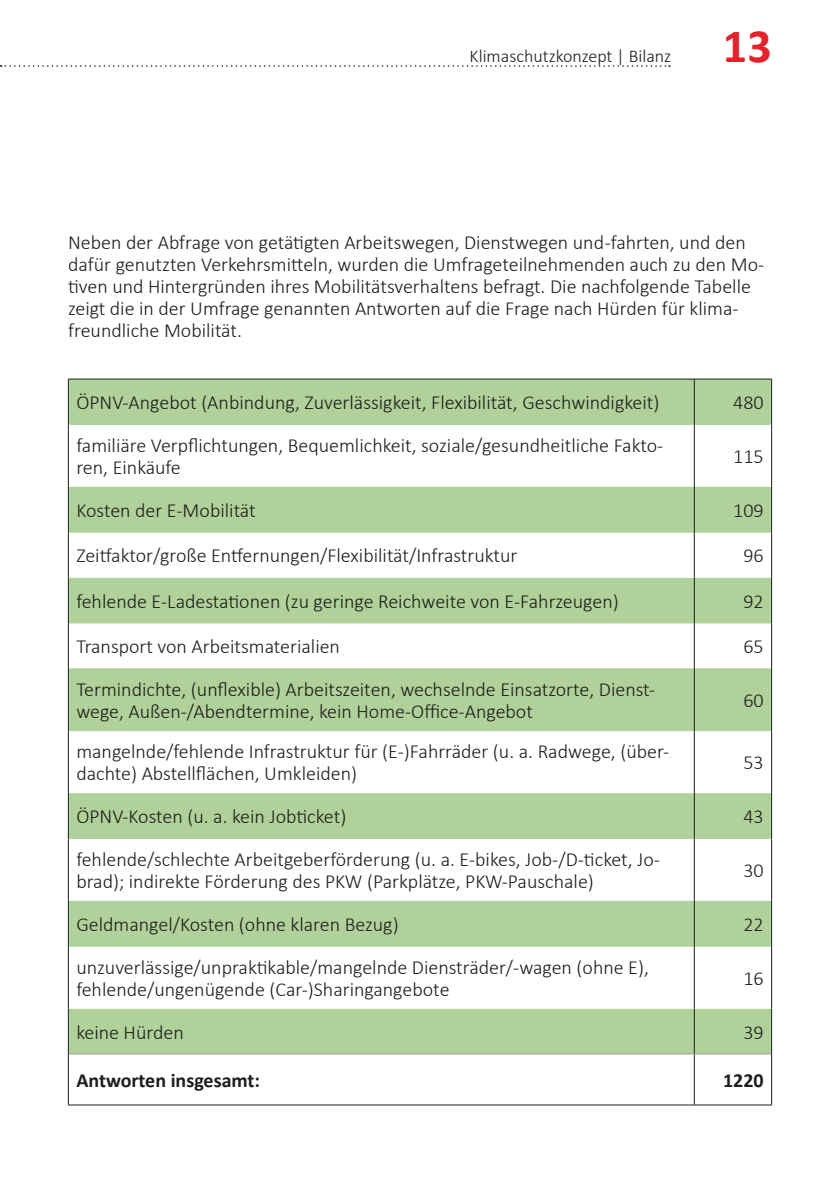
<style>
.page{position:relative;width:840px;height:1191px;background:#fff}
.page>*{position:absolute;margin:0;border:0;box-sizing:border-box;transform-origin:0 0}
.t1{font:700 48px "Calibri";color:#e52129}
.fließtext_ohne_einzug{font:300 20px/22px "Calibri";color:#1d1d1b}
.fließtext_ohne_einzug-2{font:700 20px "Calibri";color:#1d1d1b}
.t2{font:300 18px "Calibri";color:#1d1d1b}
</style>
<div class="page">
<svg style="left:0;top:65px;width:669px;height:2px"></svg>
<svg style="left:69px;top:380px;width:701px;height:673px;fill:#b1d19a"></svg>
<svg style="left:69px;top:533px;width:701px;height:475px"></svg>
<hr style="left:69px;top:424px;width:624px;height:1px;background:#b1d19a">
<hr style="left:694px;top:424px;width:77px;height:1px;background:#b1d19a">
<hr style="left:69px;top:532px;width:624px;height:1px;background:#b1d19a">
<hr style="left:694px;top:532px;width:77px;height:1px;background:#b1d19a">
<hr style="left:69px;top:622px;width:624px;height:1px;background:#b1d19a">
<hr style="left:694px;top:622px;width:77px;height:1px;background:#b1d19a">
<hr style="left:69px;top:730px;width:624px;height:1px;background:#b1d19a">
<hr style="left:694px;top:730px;width:77px;height:1px;background:#b1d19a">
<hr style="left:69px;top:838px;width:624px;height:1px;background:#b1d19a">
<hr style="left:694px;top:838px;width:77px;height:1px;background:#b1d19a">
<hr style="left:69px;top:946px;width:624px;height:1px;background:#b1d19a">
<hr style="left:694px;top:946px;width:77px;height:1px;background:#b1d19a">
<hr style="left:68px;top:379px;width:626px;height:1px;background:#1d1d1b">
<hr style="left:68px;top:379px;width:1px;height:45px;background:#1d1d1b">
<hr style="left:694px;top:379px;width:77px;height:1px;background:#1d1d1b">
<hr style="left:693px;top:379px;width:1px;height:45px;background:#1d1d1b">
<hr style="left:770px;top:379px;width:1px;height:45px;background:#1d1d1b">
<hr style="left:68px;top:424px;width:1px;height:63px;background:#1d1d1b">
<hr style="left:693px;top:424px;width:1px;height:63px;background:#1d1d1b">
<hr style="left:770px;top:424px;width:1px;height:63px;background:#1d1d1b">
<hr style="left:68px;top:487px;width:1px;height:45px;background:#1d1d1b">
<hr style="left:693px;top:487px;width:1px;height:45px;background:#1d1d1b">
<hr style="left:770px;top:487px;width:1px;height:45px;background:#1d1d1b">
<hr style="left:68px;top:532px;width:1px;height:45px;background:#1d1d1b">
<hr style="left:693px;top:532px;width:1px;height:45px;background:#1d1d1b">
<hr style="left:770px;top:532px;width:1px;height:45px;background:#1d1d1b">
<hr style="left:68px;top:577px;width:1px;height:46px;background:#1d1d1b">
<hr style="left:693px;top:577px;width:1px;height:46px;background:#1d1d1b">
<hr style="left:770px;top:577px;width:1px;height:46px;background:#1d1d1b">
<hr style="left:68px;top:623px;width:1px;height:45px;background:#1d1d1b">
<hr style="left:693px;top:623px;width:1px;height:45px;background:#1d1d1b">
<hr style="left:770px;top:623px;width:1px;height:45px;background:#1d1d1b">
<hr style="left:68px;top:668px;width:1px;height:62px;background:#1d1d1b">
<hr style="left:693px;top:668px;width:1px;height:62px;background:#1d1d1b">
<hr style="left:770px;top:668px;width:1px;height:62px;background:#1d1d1b">
<hr style="left:68px;top:730px;width:1px;height:63px;background:#1d1d1b">
<hr style="left:693px;top:730px;width:1px;height:63px;background:#1d1d1b">
<hr style="left:770px;top:730px;width:1px;height:63px;background:#1d1d1b">
<hr style="left:68px;top:793px;width:1px;height:45px;background:#1d1d1b">
<hr style="left:693px;top:793px;width:1px;height:45px;background:#1d1d1b">
<hr style="left:770px;top:793px;width:1px;height:45px;background:#1d1d1b">
<hr style="left:68px;top:838px;width:1px;height:62px;background:#1d1d1b">
<hr style="left:693px;top:838px;width:1px;height:62px;background:#1d1d1b">
<hr style="left:770px;top:838px;width:1px;height:62px;background:#1d1d1b">
<hr style="left:68px;top:900px;width:1px;height:46px;background:#1d1d1b">
<hr style="left:693px;top:900px;width:1px;height:46px;background:#1d1d1b">
<hr style="left:770px;top:900px;width:1px;height:46px;background:#1d1d1b">
<hr style="left:68px;top:946px;width:1px;height:62px;background:#1d1d1b">
<hr style="left:693px;top:946px;width:1px;height:62px;background:#1d1d1b">
<hr style="left:770px;top:946px;width:1px;height:62px;background:#1d1d1b">
<hr style="left:68px;top:1008px;width:1px;height:46px;background:#1d1d1b">
<hr style="left:693px;top:1008px;width:1px;height:45px;background:#1d1d1b">
<hr style="left:770px;top:1008px;width:1px;height:46px;background:#1d1d1b">
<hr style="left:69px;top:1053px;width:625px;height:1px;background:#9d9d9d">
<hr style="left:694px;top:1053px;width:77px;height:1px;background:#9d9d9d">
<hr style="left:68px;top:1054px;width:1px;height:50px;background:#1d1d1b">
<hr style="left:693px;top:1054px;width:1px;height:50px;background:#1d1d1b">
<hr style="left:770px;top:1054px;width:1px;height:50px;background:#1d1d1b">
<hr style="left:68px;top:1104px;width:626px;height:1px;background:#1d1d1b">
<hr style="left:694px;top:1104px;width:77px;height:1px;background:#1d1d1b">
<p class="t2" style="left:469px;top:45px;width:203px">Klimaschutzkonzept | Bilanz</p>
<h1 class="t1" style="left:722px;top:12px;width:51px">13</h1>
<p class="fließtext_ohne_einzug" style="left:68px;top:232px;width:697px">Neben der Abfrage von getätigten Arbeitswegen, Dienstwegen und -fahrten, und den dafür genutzten Verkehrsmitteln, wurden die Umfrageteilnehmenden auch zu den Mo&shy;tiven und Hintergründen ihres Mobilitätsverhaltens befragt. Die nachfolgende Tabelle zeigt die in der Umfrage genannten Antworten auf die Frage nach Hürden für klima&shy;freundliche Mobilität.</p>
<p class="fließtext_ohne_einzug" style="left:76px;top:391px;width:584px">ÖPNV-Angebot (Anbindung, Zuverlässigkeit, Flexibilität, Geschwindigkeit)</p>
<p class="fließtext_ohne_einzug" style="left:732px;top:391px;width:32px">480</p>
<p class="fließtext_ohne_einzug" style="left:76px;top:434px;width:588px">familiäre Verpflichtungen, Bequemlichkeit, soziale/gesundheitliche Fakto&shy;ren, Einkäufe</p>
<p class="fließtext_ohne_einzug" style="left:732px;top:445px;width:32px">115</p>
<p class="fließtext_ohne_einzug" style="left:76px;top:499px;width:181px">Kosten der E-Mobilität</p>
<p class="fließtext_ohne_einzug" style="left:732px;top:499px;width:32px">109</p>
<p class="fließtext_ohne_einzug" style="left:76px;top:544px;width:442px">Zeitfaktor/große Entfernungen/Flexibilität/Infrastruktur</p>
<p class="fließtext_ohne_einzug" style="left:743px;top:544px;width:22px">96</p>
<p class="fließtext_ohne_einzug" style="left:76px;top:590px;width:543px">fehlende E-Ladestationen (zu geringe Reichweite von E-Fahrzeugen)</p>
<p class="fließtext_ohne_einzug" style="left:743px;top:590px;width:22px">92</p>
<p class="fließtext_ohne_einzug" style="left:76px;top:635px;width:265px">Transport von Arbeitsmaterialien</p>
<p class="fließtext_ohne_einzug" style="left:743px;top:635px;width:22px">65</p>
<p class="fließtext_ohne_einzug" style="left:76px;top:678px;width:580px">Termindichte, (unflexible) Arbeitszeiten, wechselnde Einsatzorte, Dienst&shy;wege, Außen-/Abendtermine, kein Home-Office-Angebot</p>
<p class="fließtext_ohne_einzug" style="left:743px;top:689px;width:22px">60</p>
<p class="fließtext_ohne_einzug" style="left:76px;top:740px;width:594px">mangelnde/fehlende Infrastruktur für (E-)Fahrräder (u. a. Radwege, (über&shy;dachte) Abstellflächen, Umkleiden)</p>
<p class="fließtext_ohne_einzug" style="left:743px;top:751px;width:22px">53</p>
<p class="fließtext_ohne_einzug" style="left:76px;top:805px;width:271px">ÖPNV-Kosten (u. a. kein Jobticket)</p>
<p class="fließtext_ohne_einzug" style="left:743px;top:805px;width:22px">43</p>
<p class="fließtext_ohne_einzug" style="left:76px;top:848px;width:585px">fehlende/schlechte Arbeitgeberförderung (u. a. E-bikes, Job-/D-ticket, Jo&shy;brad); indirekte Förderung des PKW (Parkplätze, PKW-Pauschale)</p>
<p class="fließtext_ohne_einzug" style="left:743px;top:859px;width:22px">30</p>
<p class="fließtext_ohne_einzug" style="left:76px;top:913px;width:323px">Geldmangel/Kosten (ohne klaren Bezug)</p>
<p class="fließtext_ohne_einzug" style="left:743px;top:913px;width:22px">22</p>
<p class="fließtext_ohne_einzug" style="left:76px;top:956px;width:573px">unzuverlässige/unpraktikable/mangelnde Diensträder/-wagen (ohne E), fehlende/ungenügende (Car-)Sharingangebote</p>
<p class="fließtext_ohne_einzug" style="left:743px;top:967px;width:22px">16</p>
<p class="fließtext_ohne_einzug" style="left:76px;top:1021px;width:109px">keine Hürden</p>
<p class="fließtext_ohne_einzug" style="left:743px;top:1021px;width:22px">39</p>
<p class="fließtext_ohne_einzug-2" style="left:76px;top:1066px;width:185px">Antworten insgesamt:</p>
<p class="fließtext_ohne_einzug-2" style="left:722px;top:1066px;width:42px">1220</p>
</div>
